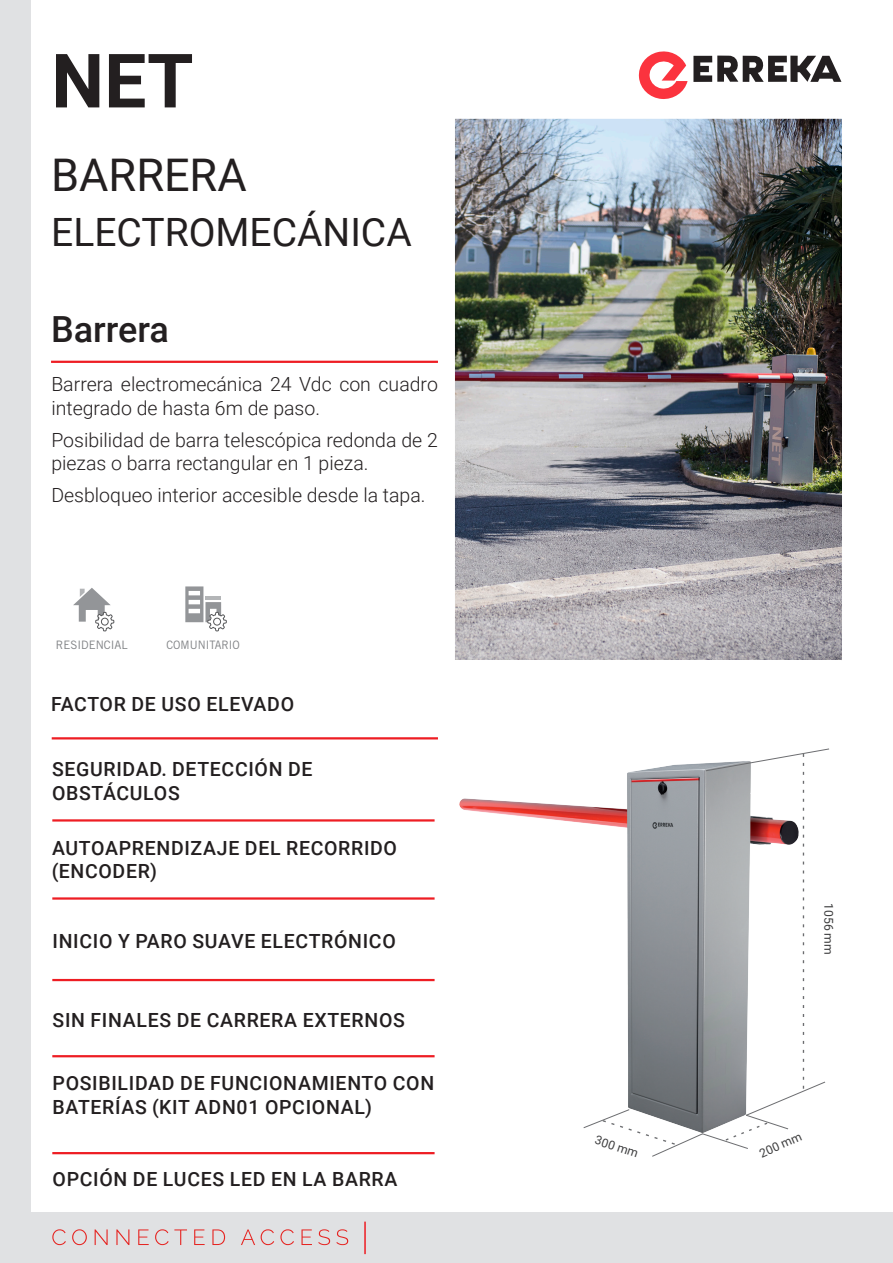
<style>
.page{position:relative;width:893px;height:1263px;background:#fff}
.page>*{position:absolute;margin:0;border:0;box-sizing:border-box;transform-origin:0 0}
.t1{font:700 75px "Roboto";color:#231f20}
.t2{font:45px "Roboto";color:#231f20}
.t3{font:39px "Roboto";color:#231f20}
.t4{font:500 36px "Roboto";color:#231f20}
.t5{font:500 19.5px/23.4px "Roboto";letter-spacing:.035em;color:#231f20}
.t6{font:300 19.5px/23.4px "Roboto";color:#231f20}
.MEDIDAS_motores{font:12.15px "Roboto";color:#3e3e3f}
.t7{font:11.55px "Trade Gothic";color:#808285}
.t8{font:11.55px "Trade Gothic";color:#808285;scale:.95 1}
</style>
<div class="page">
<div style="left:0;top:0;width:31px;height:1263px;background:#e0e1e3"></div>
<div style="left:0;top:1212px;width:893px;height:50px;background:#e0e1e3"></div>
<svg style="left:52px;top:1229px;width:14px;height:16px"></svg>
<svg style="left:72px;top:1229px;width:15px;height:16px"></svg>
<svg style="left:95px;top:1229px;width:13px;height:16px"></svg>
<svg style="left:116px;top:1229px;width:13px;height:16px"></svg>
<svg style="left:138px;top:1229px;width:11px;height:16px"></svg>
<svg style="left:155px;top:1229px;width:32px;height:16px"></svg>
<svg style="left:194px;top:1229px;width:11px;height:16px"></svg>
<svg style="left:212px;top:1229px;width:13px;height:16px"></svg>
<svg style="left:241px;top:1229px;width:14px;height:16px"></svg>
<svg style="left:261px;top:1229px;width:13px;height:16px"></svg>
<svg style="left:280px;top:1229px;width:14px;height:16px"></svg>
<svg style="left:301px;top:1229px;width:11px;height:16px"></svg>
<svg style="left:318px;top:1229px;width:12px;height:16px"></svg>
<svg style="left:336px;top:1229px;width:12px;height:16px"></svg>
<hr style="left:364px;top:1221px;width:2px;height:33px;background:#ee1d23">
<hr style="left:52px;top:819px;width:383px;height:2px;background:#ee1d23">
<hr style="left:52px;top:897px;width:383px;height:3px;background:#ee1d23">
<hr style="left:52px;top:979px;width:383px;height:2px;background:#ee1d23">
<hr style="left:52px;top:1055px;width:383px;height:2px;background:#ee1d23">
<hr style="left:52px;top:1152px;width:383px;height:2px;background:#ee1d23">
<hr style="left:52px;top:737px;width:386px;height:2px;background:#ee1d23">
<img style="left:455px;top:119px;width:387px;height:541px">
<img style="left:459px;top:798px;width:123px;height:25px">
<svg style="left:582px;top:748px;width:247px;height:409px"></svg>
<svg style="left:638px;top:51px;width:203px;height:48px"></svg>
<svg style="left:73px;top:588px;width:42px;height:44px"></svg>
<svg style="left:185px;top:586px;width:42px;height:46px"></svg>
<hr style="left:51px;top:361px;width:387px;height:2px;background:#ee1d23">
<p class="t1" style="left:51px;top:28px;width:144px">NET</p>
<p class="t2" style="left:51px;top:143px;width:197px">BARRERA</p>
<p class="t3" style="left:51px;top:205px;width:362px">ELECTROMECÁNICA</p>
<p class="t4" style="left:51px;top:304px;width:120px">Barrera</p>
<p class="t6" style="left:51px;top:372px;width:388px">Barrera electromecánica 24 Vdc con cuadro integrado de hasta 6m de paso.</p>
<p class="t6" style="left:51px;top:427px;width:388px">Posibilidad de barra telescópica redonda de 2 piezas o barra rectangular en 1 pieza.</p>
<p class="t6" style="left:51px;top:483px;width:376px">Desbloqueo interior accesible desde la tapa.</p>
<p class="t7" style="left:56px;top:638px;width:73px">RESIDENCIAL</p>
<p class="t8" style="left:166px;top:638px;width:79px">COMUNITARIO</p>
<p class="t5" style="left:51px;top:692px;width:244px">FACTOR DE USO ELEVADO</p>
<p class="t5" style="left:52px;top:757px;width:262px">SEGURIDAD. DETECCIÓN DE<br>OBSTÁCULOS</p>
<p class="t5" style="left:52px;top:835px;width:347px">AUTOAPRENDIZAJE DEL RECORRIDO (ENCODER)</p>
<p class="t5" style="left:53px;top:929px;width:345px">INICIO Y PARO SUAVE ELECTRÓNICO</p>
<p class="t5" style="left:53px;top:1007px;width:354px">SIN FINALES DE CARRERA EXTERNOS</p>
<p class="t5" style="left:53px;top:1071px;width:383px">POSIBILIDAD DE FUNCIONAMIENTO CON<br>BATERÍAS (KIT ADN01 OPCIONAL)</p>
<p class="t5" style="left:53px;top:1167px;width:346px">OPCIÓN DE LUCES LED EN LA BARRA</p>
<p class="MEDIDAS_motores" style="left:598px;top:1131px;width:46px;rotate:19deg">300 mm</p>
<p class="MEDIDAS_motores" style="left:837px;top:903px;width:53px;rotate:90deg">1056 mm</p>
<p class="MEDIDAS_motores" style="left:757px;top:1146px;width:46px;rotate:-24deg">200 mm</p>
</div>
